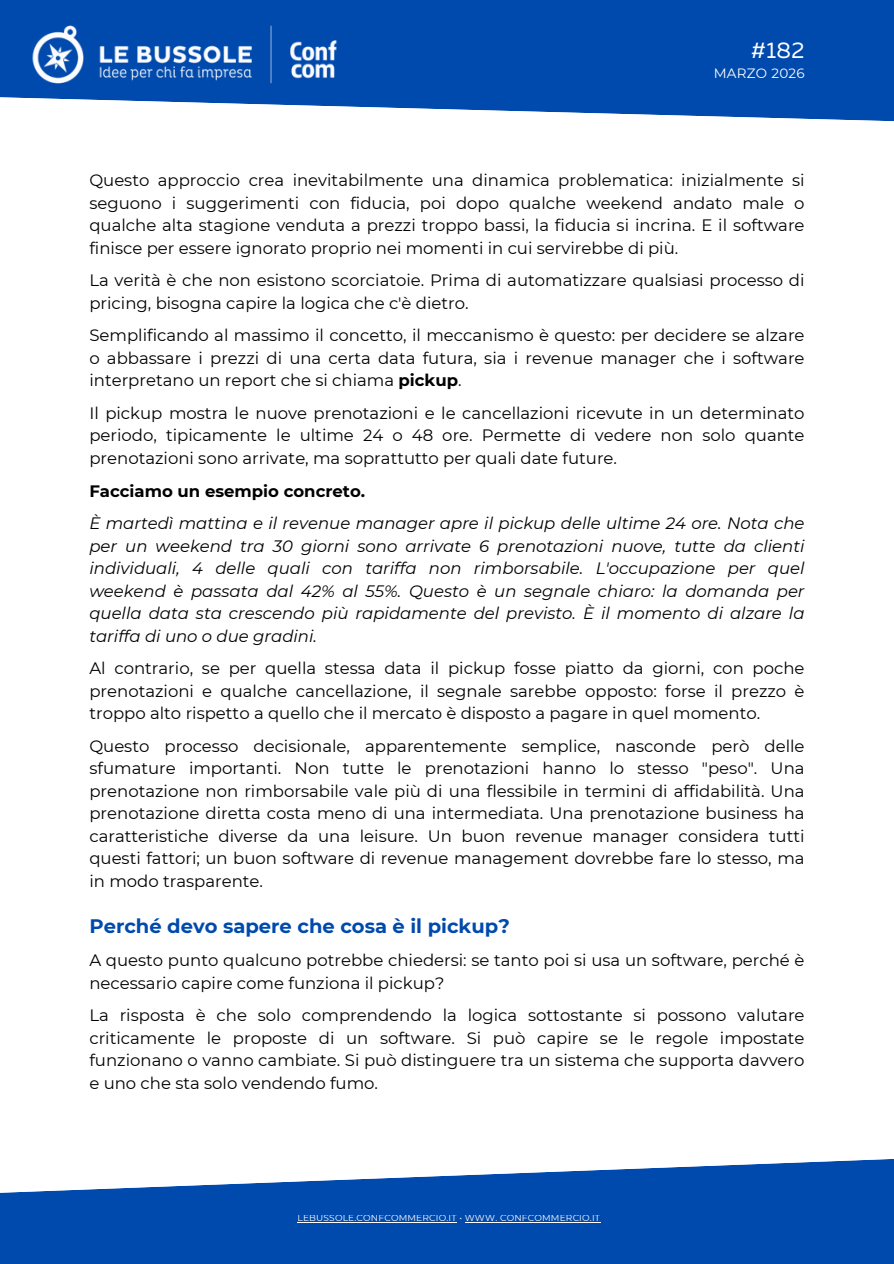
<style>
.page{position:relative;width:894px;height:1264px;background:#fff}
.page>*{position:absolute;margin:0;border:0;box-sizing:border-box;transform-origin:0 0}
.t1{font:22.5px "Muller";color:#fff}
.t2{font:21px "Muller";color:#fff}
.t3{font:700 19.5px "Montserrat";color:#004aad}
.t4{font:16.5px/22.5px "Montserrat";color:#000;text-align:justify}
.t5{font:italic 16.5px/22.5px "Montserrat";color:#000;text-align:justify}
.t6{font:700 16.5px "Montserrat";color:#000}
.t7{font:13.5px "Montserrat";letter-spacing:.02em;color:#fff}
.t8{font:12px "Montserrat";letter-spacing:.02em;color:#fff}
.t9{font:9px "Montserrat";letter-spacing:.02em;color:#fff}
.s1{font-weight:700}
</style>
<div class="page">
<svg style="left:0;top:1159px;width:893px;height:104px;fill:#004aad"></svg>
<svg style="left:0;top:0;width:893px;height:122px;background:#2463b8"></svg>
<hr style="left:297px;top:1222px;width:159px;height:1px;background:#fff">
<hr style="left:464px;top:1222px;width:136px;height:1px;background:#fff">
<img style="left:13px;top:13px;width:343px;height:84px">
<h1 class="t1" style="left:751px;top:41px;width:55px">#182</h1>
<p class="t7" style="left:713px;top:64px;width:92px">MARZO 2026</p>
<p class="t2" style="left:779px;top:41px;width:26px">35</p>
<p class="t8" style="left:707px;top:63px;width:98px">FEBBRAIO 2021</p>
<p class="t2" style="left:748px;top:41px;width:58px">#049</p>
<p class="t8" style="left:719px;top:63px;width:87px">GIUGNO 2022</p>
<p class="t4" style="left:89px;top:169px;width:716px">Questo approccio crea inevitabilmente una dinamica problematica: inizialmente si seguono i suggerimenti con fiducia, poi dopo qualche weekend andato male o qualche alta stagione venduta a prezzi troppo bassi, la fiducia si incrina. E il software finisce per essere ignorato proprio nei momenti in cui servirebbe di più.</p>
<p class="t4" style="left:89px;top:269px;width:716px">La verità è che non esistono scorciatoie. Prima di automatizzare qualsiasi processo di pricing, bisogna capire la logica che c'è dietro.</p>
<p class="t4" style="left:89px;top:324px;width:716px">Semplificando al massimo il concetto, il meccanismo è questo: per decidere se alzare o abbassare i prezzi di una certa data futura, sia i revenue manager che i software interpretano un report che si chiama <span class="s1">pickup</span>.</p>
<p class="t4" style="left:89px;top:402px;width:716px">Il pickup mostra le nuove prenotazioni e le cancellazioni ricevute in un determinato periodo, tipicamente le ultime 24 o 48 ore. Permette di vedere non solo quante prenotazioni sono arrivate, ma soprattutto per quali date future.</p>
<p class="t6" style="left:89px;top:480px;width:277px">Facciamo un esempio concreto.</p>
<p class="t5" style="left:89px;top:512px;width:716px">È martedì mattina e il revenue manager apre il pickup delle ultime 24 ore. Nota che per un weekend tra 30 giorni sono arrivate 6 prenotazioni nuove, tutte da clienti individuali, 4 delle quali con tariffa non rimborsabile. L'occupazione per quel weekend è passata dal 42% al 55%. Questo è un segnale chiaro: la domanda per quella data sta crescendo più rapidamente del previsto. È il momento di alzare la tariffa di uno o due gradini.</p>
<p class="t4" style="left:89px;top:657px;width:716px">Al contrario, se per quella stessa data il pickup fosse piatto da giorni, con poche prenotazioni e qualche cancellazione, il segnale sarebbe opposto: forse il prezzo è troppo alto rispetto a quello che il mercato è disposto a pagare in quel momento.</p>
<p class="t4" style="left:89px;top:734px;width:716px">Questo processo decisionale, apparentemente semplice, nasconde però delle sfumature importanti. Non tutte le prenotazioni hanno lo stesso "peso". Una prenotazione non rimborsabile vale più di una flessibile in termini di affidabilità. Una prenotazione diretta costa meno di una intermediata. Una prenotazione business ha caratteristiche diverse da una leisure. Un buon revenue manager considera tutti questi fattori; un buon software di revenue management dovrebbe fare lo stesso, ma in modo trasparente.</p>
<p class="t3" style="left:89px;top:913px;width:422px">Perché devo sapere che cosa è il pickup?</p>
<p class="t4" style="left:89px;top:949px;width:716px">A questo punto qualcuno potrebbe chiedersi: se tanto poi si usa un software, perché è necessario capire come funziona il pickup?</p>
<p class="t4" style="left:89px;top:1004px;width:716px">La risposta è che solo comprendendo la logica sottostante si possono valutare criticamente le proposte di un software. Si può capire se le regole impostate funzionano o vanno cambiate. Si può distinguere tra un sistema che supporta davvero e uno che sta solo vendendo fumo.</p>
<p class="t9" style="left:297px;top:1212px;width:304px">LEBUSSOLE.CONFCOMMERCIO.IT • WWW. CONFCOMMERCIO.IT</p>
</div>
